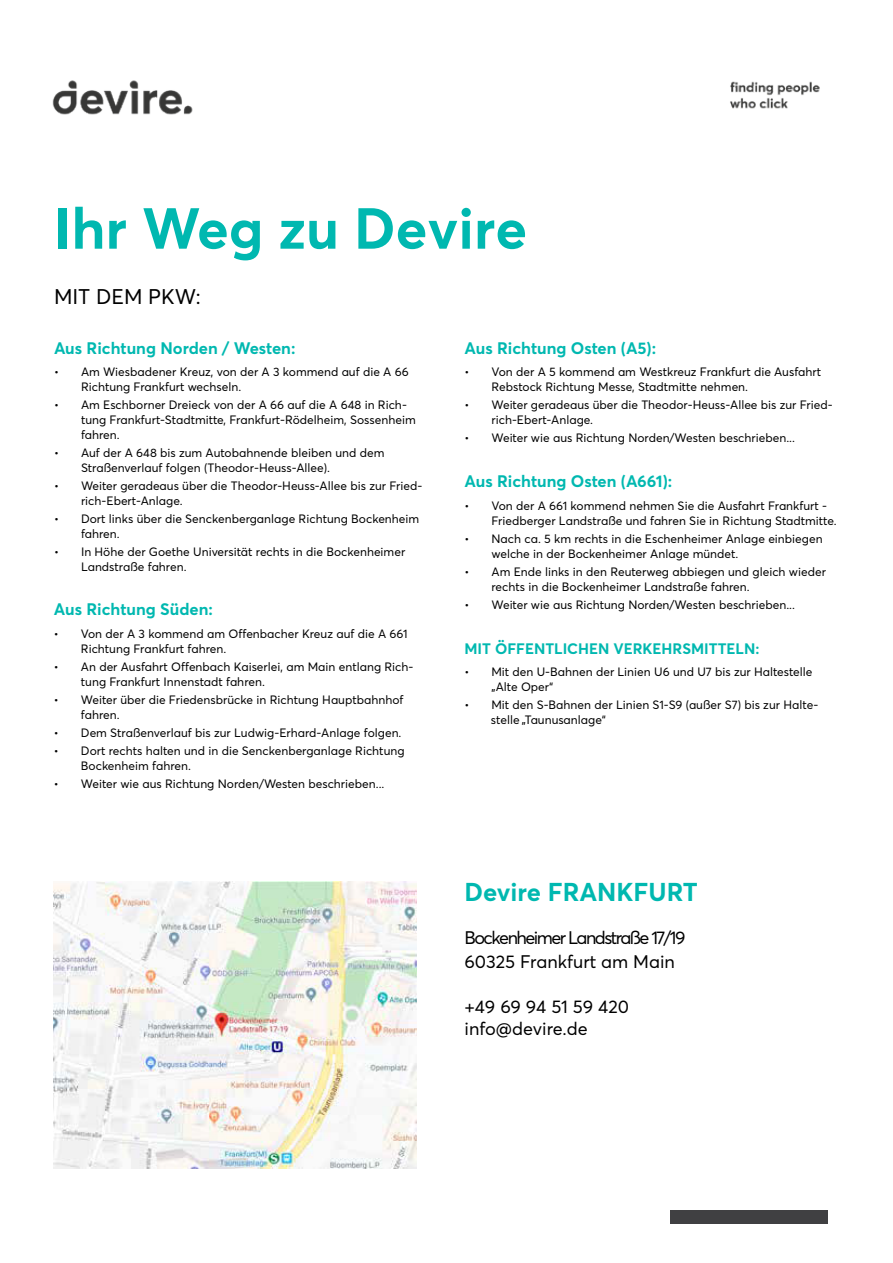
<style>
.page{position:relative;width:893px;height:1263px;background:#fff}
.page>*{position:absolute;margin:0;border:0;box-sizing:border-box;transform-origin:0 0}
.t1{font:700 57px "Averta";color:#00b8b0}
.t2{font:700 25.5px "Averta";color:#00b8b0}
.t3{font:21px "Averta";color:#000}
.t4{font:18px/24.5px "Averta";letter-spacing:-.085em;color:#000}
.t5{font:18px/21.6px "Averta";letter-spacing:-.015em;color:#000}
.t6{font:700 16.5px "Averta";color:#00b8b0}
.t7{font:700 15px "Averta";color:#00b8b0}
.t8{font:12px/15px "Averta";color:#000}
</style>
<div class="page">
<img style="left:52px;top:80px;width:141px;height:35px">
<img style="left:730px;top:81px;width:90px;height:28px">
<img style="left:54px;top:882px;width:362px;height:287px">
<div style="left:670px;top:1210px;width:158px;height:13px;background:#404042"></div>
<h1 class="t1" style="left:54px;top:192px;width:475px">Ihr Weg zu Devire</h1>
<h3 class="t3" style="left:54px;top:283px;width:148px">MIT DEM PKW:</h3>
<h3 class="t6" style="left:54px;top:337px;width:243px">Aus Richtung Norden / Westen:</h3>
<p class="t8" style="left:81px;top:364px;width:329px;text-indent:-27px">• Am Wiesbadener Kreuz, von der A 3 kommend auf die A 66<br>Richtung Frankfurt wechseln.</p>
<p class="t8" style="left:81px;top:397px;width:336px;text-indent:-27px">• Am Eschborner Dreieck von der A 66 auf die A 648 in Rich&shy;tung Frankfurt-Stadtmitte, Frankfurt-Rödelheim, Sossenheim fahren.</p>
<p class="t8" style="left:81px;top:445px;width:305px;text-indent:-27px">• Auf der A 648 bis zum Autobahnende bleiben und dem<br>Straßenverlauf folgen (Theodor-Heuss-Allee).</p>
<p class="t8" style="left:81px;top:478px;width:343px;text-indent:-27px">• Weiter geradeaus über die Theodor-Heuss-Allee bis zur Fried&shy;rich-Ebert-Anlage.</p>
<p class="t8" style="left:81px;top:511px;width:340px;text-indent:-27px">• Dort links über die Senckenberganlage Richtung Bockenheim fahren.</p>
<p class="t8" style="left:81px;top:544px;width:326px;text-indent:-27px">• In Höhe der Goethe Universität rechts in die Bockenheimer<br>Landstraße fahren.</p>
<h3 class="t6" style="left:54px;top:599px;width:161px">Aus Richtung Süden:</h3>
<p class="t8" style="left:81px;top:626px;width:328px;text-indent:-27px">• Von der A 3 kommend am Offenbacher Kreuz auf die A 661<br>Richtung Frankfurt fahren.</p>
<p class="t8" style="left:81px;top:659px;width:334px;text-indent:-27px">• An der Ausfahrt Offenbach Kaiserlei, am Main entlang Rich&shy;tung Frankfurt Innenstadt fahren.</p>
<p class="t8" style="left:81px;top:692px;width:324px;text-indent:-27px">• Weiter über die Friedensbrücke in Richtung Hauptbahnhof fahren.</p>
<p class="t8" style="left:54px;top:725px;width:349px">• Dem Straßenverlauf bis zur Ludwig-Erhard-Anlage folgen.</p>
<p class="t8" style="left:81px;top:743px;width:325px;text-indent:-27px">• Dort rechts halten und in die Senckenberganlage Richtung<br>Bockenheim fahren.</p>
<p class="t8" style="left:54px;top:776px;width:332px">• Weiter wie aus Richtung Norden/Westen beschrieben...</p>
<h3 class="t6" style="left:464px;top:337px;width:193px">Aus Richtung Osten (A5):</h3>
<p class="t8" style="left:491px;top:364px;width:331px;text-indent:-27px">• Von der A 5 kommend am Westkreuz Frankfurt die Ausfahrt<br>Rebstock Richtung Messe, Stadtmitte nehmen.</p>
<p class="t8" style="left:491px;top:397px;width:343px;text-indent:-27px">• Weiter geradeaus über die Theodor-Heuss-Allee bis zur Fried&shy;rich-Ebert-Anlage.</p>
<p class="t8" style="left:464px;top:430px;width:332px">• Weiter wie aus Richtung Norden/Westen beschrieben...</p>
<h3 class="t6" style="left:464px;top:471px;width:209px">Aus Richtung Osten (A661):</h3>
<p class="t8" style="left:491px;top:498px;width:347px;text-indent:-27px">• Von der A 661 kommend nehmen Sie die Ausfahrt Frankfurt -<br>Friedberger Landstraße und fahren Sie in Richtung Stadtmitte.</p>
<p class="t8" style="left:491px;top:531px;width:333px;text-indent:-27px">• Nach ca. 5 km rechts in die Eschenheimer Anlage einbiegen welche in der Bockenheimer Anlage mündet.</p>
<p class="t8" style="left:491px;top:564px;width:336px;text-indent:-27px">• Am Ende links in den Reuterweg abbiegen und gleich wieder rechts in die Bockenheimer Landstraße fahren.</p>
<p class="t8" style="left:464px;top:597px;width:332px">• Weiter wie aus Richtung Norden/Westen beschrieben...</p>
<p class="t7" style="left:464px;top:639px;width:297px">MIT ÖFFENTLICHEN VERKEHRSMITTELN:</p>
<p class="t8" style="left:491px;top:664px;width:323px;text-indent:-27px">• Mit den U-Bahnen der Linien U6 und U7 bis zur Haltestelle „Alte Oper“</p>
<p class="t8" style="left:491px;top:697px;width:329px;text-indent:-26px">• Mit den S-Bahnen der Linien S1-S9 (außer S7) bis zur Halte&shy;stelle „Taunusanlage“</p>
<h2 class="t2" style="left:464px;top:875px;width:235px">Devire FRANKFURT</h2>
<h3 class="t4" style="left:464px;top:925px;width:222px">Bockenheimer Landstraße 17/19<br>60325 Frankfurt am Main</h3>
<h3 class="t5" style="left:464px;top:996px;width:166px">+49 69 94 51 59 420 info@devire.de</h3>
</div>
